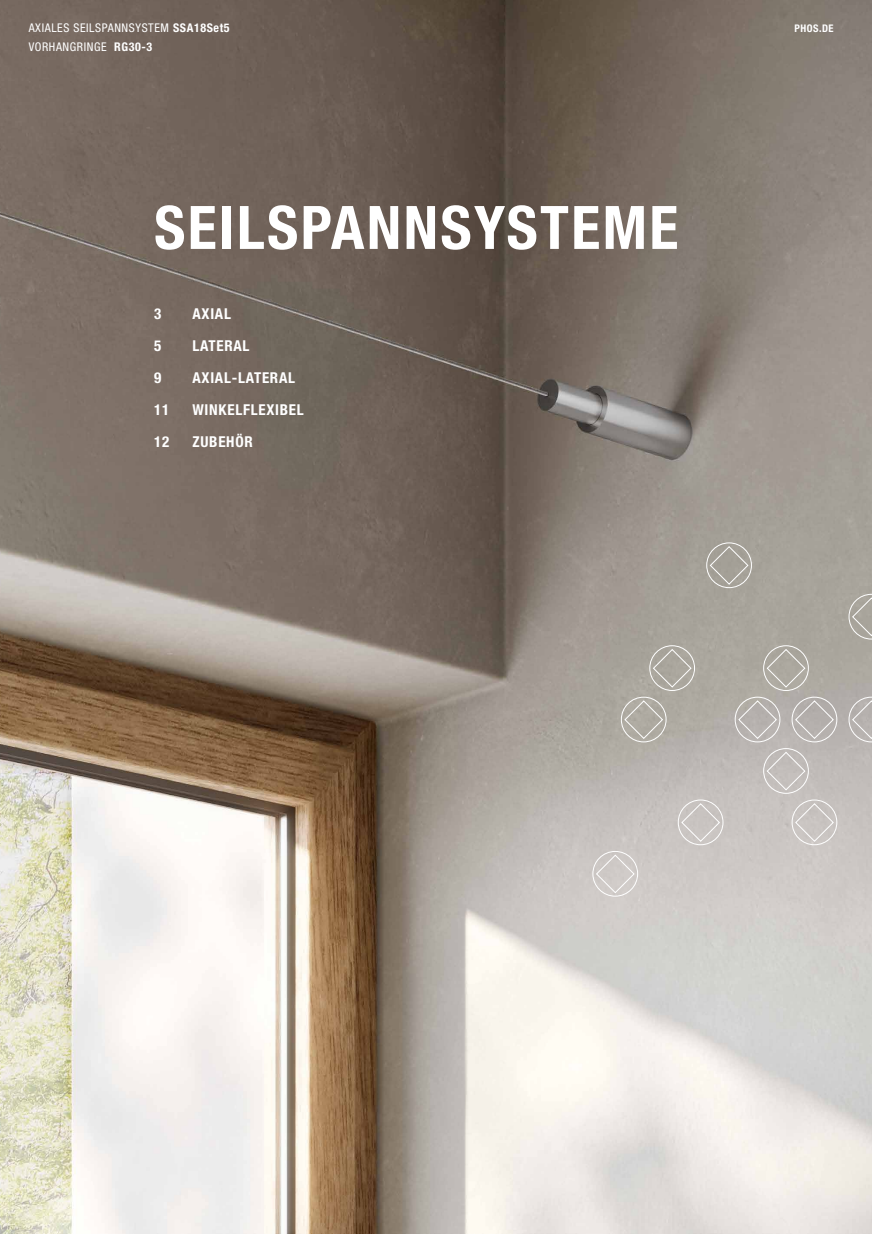
<style>
.page{position:relative;width:872px;height:1234px;background:#fff}
.page>*{position:absolute;margin:0;border:0;box-sizing:border-box;transform-origin:0 0}
.t1{font:700 condensed 60px "Helvetica Neue LT Std";letter-spacing:.04em;color:#fff}
.t2{font:700 condensed 15px "Helvetica Neue LT Std";letter-spacing:.05em;color:#fff}
.t3{font:condensed 12px/19.2px "Helvetica Neue LT Std";letter-spacing:.05em;color:#fff}
.t4{font:700 condensed 10.5px "Helvetica Neue LT Std";letter-spacing:.05em;color:#fff}
.s1{font-weight:700}
</style>
<div class="page">
<img style="left:0;top:0;width:872px;height:1233px">
<svg style="left:848px;top:593px;width:24px;height:46px"></svg>
<svg style="left:848px;top:696px;width:24px;height:46px"></svg>
<svg style="left:677px;top:799px;width:46px;height:46px;background:#cecac7"></svg>
<svg style="left:791px;top:799px;width:46px;height:46px;background:#cfcac7"></svg>
<svg style="left:620px;top:645px;width:75px;height:97px;background:#b1ada5"></svg>
<svg style="left:706px;top:542px;width:46px;height:46px;background:#aeaba3"></svg>
<svg style="left:734px;top:645px;width:103px;height:148px;background:#bab6b1"></svg>
<svg style="left:592px;top:850px;width:46px;height:46px;background:#d3cfcc"></svg>
<p class="t3" style="left:29px;top:18px;width:202px">AXIALES SEILSPANNSYSTEM <span class="s1">SSA18Set5<br></span>VORHANGRINGE <span class="s1">RG30-3</span></p>
<h1 class="t1" style="left:154px;top:191px;width:525px">SEILSPANNSYSTEME</h1>
<p class="t2" style="left:154px;top:304px;width:9px">3</p>
<p class="t2" style="left:192px;top:304px;width:40px">AXIAL</p>
<p class="t2" style="left:154px;top:336px;width:9px">5</p>
<p class="t2" style="left:192px;top:336px;width:58px">LATERAL</p>
<p class="t2" style="left:154px;top:368px;width:9px">9</p>
<p class="t2" style="left:192px;top:368px;width:104px">AXIAL-LATERAL</p>
<p class="t2" style="left:154px;top:400px;width:17px">11</p>
<p class="t2" style="left:192px;top:400px;width:113px">WINKELFLEXIBEL</p>
<p class="t2" style="left:154px;top:432px;width:17px">12</p>
<p class="t2" style="left:192px;top:432px;width:62px">ZUBEHÖR</p>
<p class="t4" style="left:794px;top:22px;width:41px">PHOS.DE</p>
</div>
